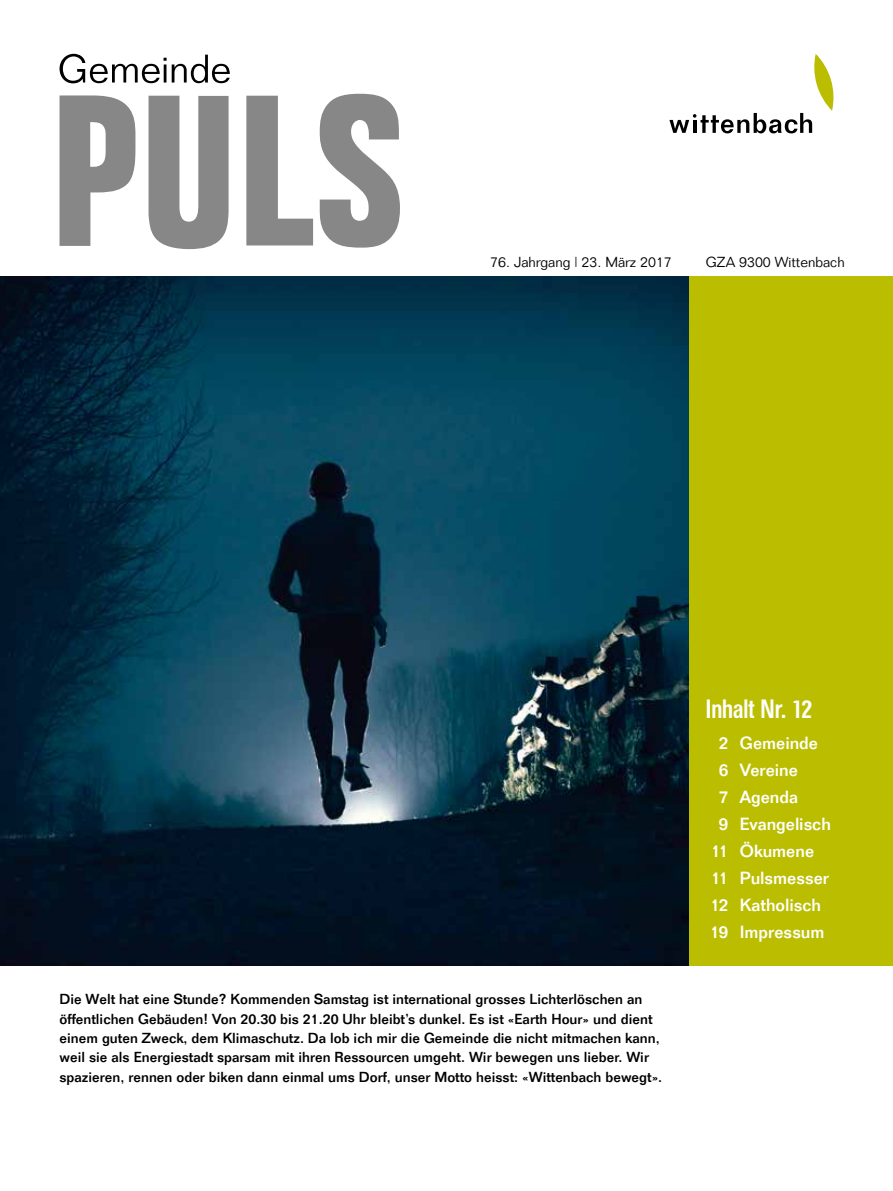
<style>
.page{position:relative;width:893px;height:1191px;background:#fff}
.page>*{position:absolute;margin:0;border:0;box-sizing:border-box;transform-origin:0 0}
.t1{font:500 26.25px "Folio Condensed BQ";color:#fff}
.t2{font:500 17.25px "Folio";color:#fff}
.t3{font:500 14.25px/19.4px "Folio";color:#000}
.t4{font:300 14.25px "Folio";color:#000}
</style>
<div class="page">
<svg style="left:669px;top:54px;width:164px;height:79px"></svg>
<svg style="left:60px;top:95px;width:75px;height:151px"></svg>
<svg style="left:149px;top:96px;width:80px;height:153px"></svg>
<svg style="left:246px;top:96px;width:67px;height:149px"></svg>
<svg style="left:319px;top:94px;width:81px;height:154px"></svg>
<svg style="left:60px;top:54px;width:170px;height:29px"></svg>
<div style="left:689px;top:276px;width:204px;height:689px;background:#bbbe00"></div>
<img style="left:0;top:276px;width:689px;height:689px">
<p class="t4" style="left:490px;top:254px;width:183px">76. Jahrgang | 23. März 2017</p>
<p class="t4" style="left:706px;top:254px;width:140px">GZA 9300 Wittenbach</p>
<p class="t3" style="left:60px;top:989px;width:604px">Die Welt hat eine Stunde? Kommenden Samstag ist international grosses Lichterlöschen an öffentlichen Gebäuden! Von 20.30 bis 21.20 Uhr bleibt’s dunkel. Es ist «Earth Hour» und dient einem guten Zweck, dem Klimaschutz. Da lob ich mir die Gemeinde die nicht mitmachen kann, weil sie als Energiestadt sparsam mit ihren Ressourcen umgeht. Wir bewegen uns lieber. Wir spazieren, rennen oder biken dann einmal ums Dorf, unser Motto heisst: «Wittenbach bewegt».</p>
<h1 class="t1" style="left:706px;top:694px;width:108px">Inhalt Nr. 12</h1>
<p class="t2" style="left:719px;top:732px;width:101px">2 Gemeinde</p>
<p class="t2" style="left:719px;top:759px;width:81px">6 Vereine</p>
<p class="t2" style="left:719px;top:786px;width:81px">7 Agenda</p>
<p class="t2" style="left:719px;top:813px;width:114px">9 Evangelisch</p>
<p class="t2" style="left:711px;top:840px;width:104px">11 Ökumene</p>
<p class="t2" style="left:711px;top:867px;width:119px">11 Pulsmesser</p>
<p class="t2" style="left:710px;top:894px;width:112px">12 Katholisch</p>
<p class="t2" style="left:710px;top:921px;width:116px">19 Impressum</p>
</div>
